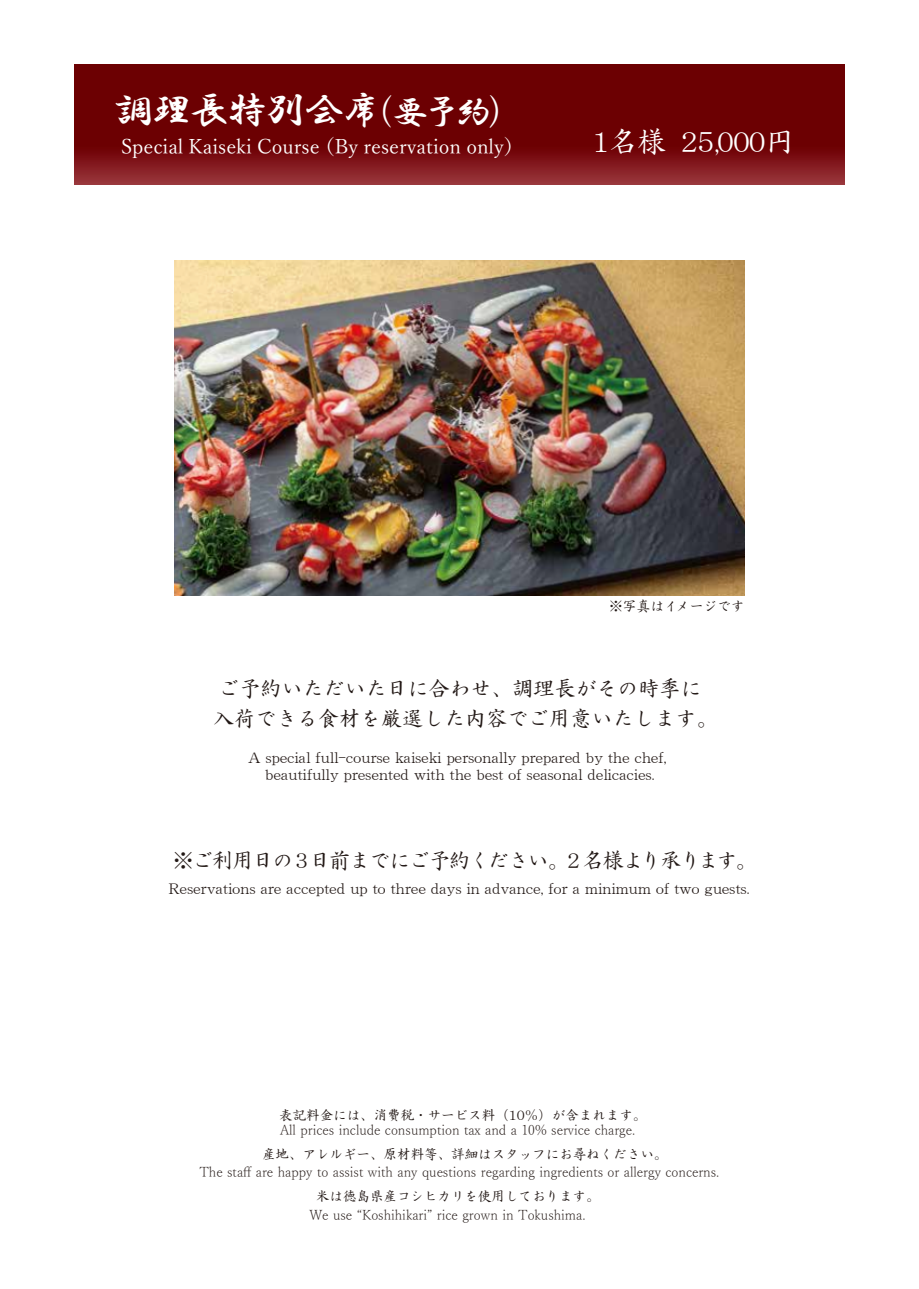
<style>
.page{position:relative;width:919px;height:1289px;background:#fff}
.page>*{position:absolute;margin:0;border:0;box-sizing:border-box;transform-origin:0 0}
.t1{font:40.05px "HGP Gyoshotai";letter-spacing:-.05em;color:#fff}
.t2{font:28.35px "HG Seikaishotai PRO";letter-spacing:-.025em;color:#fff}
.t3{font:21px/29.7px "HG Seikaishotai PRO";color:#221815}
.t4{font:21px "HG Seikaishotai PRO";letter-spacing:-.05em;color:#221815}
.t5{font:19.95px "Yu Mincho";color:#fff}
.t6{font:15px/17px "HG Seikaishotai PRO";color:#221815;text-align:center}
.t7{font:13.8px "HG Seikaishotai PRO";color:#221815}
.t8{font:300 13.5px "Yu Mincho";color:#221815}
.t9{font:13.5px "HG Seikaishotai PRO";color:#221815}
.s1{font-size:34.95px}
</style>
<div class="page">
<svg style="left:75px;top:65px;width:769px;height:119px;background:#73080b"></svg>
<img style="left:174px;top:261px;width:570px;height:334px">
<h1 class="t1" style="left:114px;top:90px;width:392px">調理長特別会席<span class="s1">（要予約）</span></h1>
<h3 class="t5" style="left:121px;top:128px;width:434px">Special Kaiseki Course （By reservation only）　　</h3>
<h2 class="t2" style="left:592px;top:128px;width:203px">1名様 25,000円</h2>
<p class="t7" style="left:609px;top:599px;width:137px">※写真はイメージです</p>
<h3 class="t3" style="left:213px;top:673px;width:505px">ご予約いただいた日に合わせ、調理長がその時季に入荷できる食材を厳選した内容でご用意いたします。</h3>
<p class="t6" style="left:248px;top:749px;width:420px">A special full-course kaiseki personally prepared by the chef, beautifully presented with the best of seasonal delicacies.</p>
<h3 class="t4" style="left:173px;top:850px;width:585px">※ご利用日の3日前までにご予約ください。2名様より承ります。</h3>
<p class="t6" style="left:169px;top:879px;width:582px">Reservations are accepted up to three days in advance, for a minimum of two guests.</p>
<p class="t9" style="left:279px;top:1108px;width:369px">表記料金には、消費税・サービス料（10％）が含まれます。</p>
<p class="t8" style="left:280px;top:1117px;width:356px">All prices include consumption tax and a 10% service charge.</p>
<p class="t8" style="left:199px;top:1159px;width:521px">The staff are happy to assist with any questions regarding ingredients or allergy concerns.</p>
<p class="t8" style="left:309px;top:1202px;width:291px">We use “Koshihikari” rice grown in Tokushima.　</p>
<p class="t9" style="left:262px;top:1147px;width:406px">産地、アレルギー、原材料等、詳細はスタッフにお尋ねください。</p>
<p class="t9" style="left:316px;top:1189px;width:285px">米は徳島県産コシヒカリを使用しております。</p>
</div>
